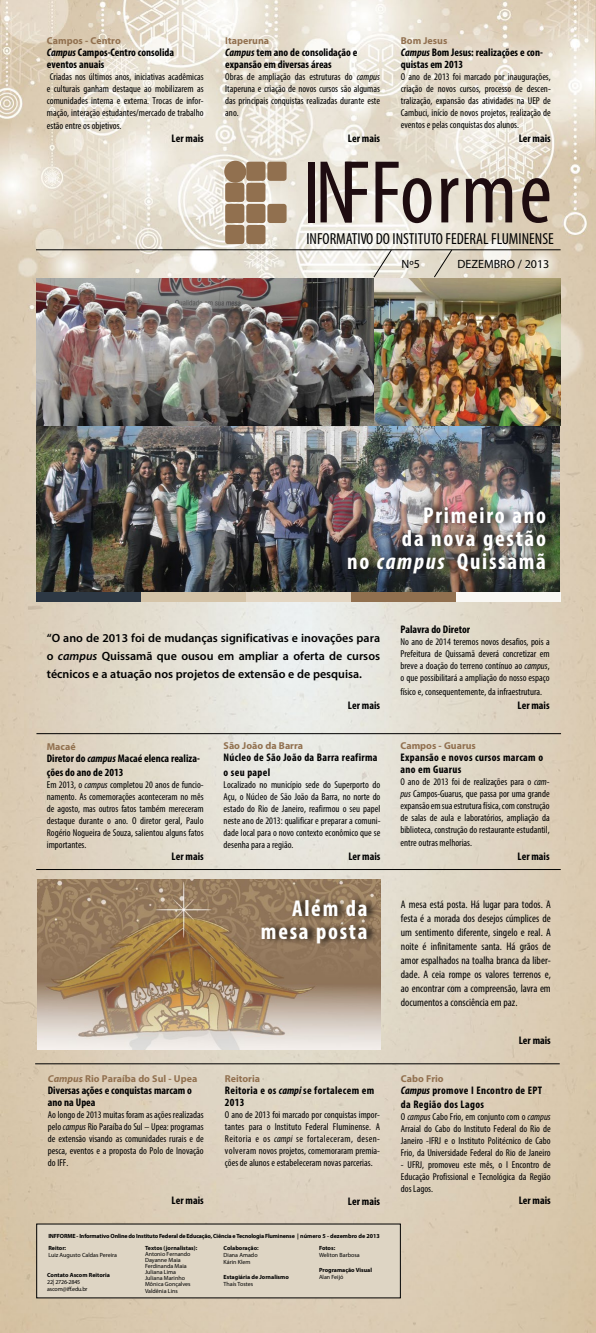
<style>
.page{position:relative;width:596px;height:1333px;background:#fff}
.page>*{position:absolute;margin:0;border:0;box-sizing:border-box;transform-origin:0 0}
.t1{font:condensed 90px "Myriad Pro";letter-spacing:-.005em;color:#1e0c10}
.t2{font:700 condensed 23px/23px "Myriad Pro";letter-spacing:.075em;color:#fff;text-align:right}
.t3{font:condensed 16px "Myriad Pro";color:#000}
.t4{font:600 12px/18px "Myriad Pro";color:#000;text-align:justify}
.t5{font:12px "Myriad Pro";color:#000}
.t6{font:700 condensed 11px/12px "Myriad Pro";color:#000}
.t7{font:condensed 11px/14px "Myriad Pro";color:#000;text-align:justify}
.t8{font:700 condensed 11px/12px "Myriad Pro";letter-spacing:.03em;color:#000}
.t9{font:condensed 10px/12px "Myriad Pro";color:#000;text-align:justify}
.t10{font:700 10px "Myriad Pro";color:#91704f}
.t11{font:6px/6px "Myriad Pro";color:#000}
.t12{font:700 6px "Myriad Pro";letter-spacing:-.025em;color:#000}
.t13{font:700 6px "Myriad Pro";letter-spacing:-.005em;color:#000}
.t14{font:6px/7.2px "Myriad Pro";letter-spacing:-.03em;color:#000}
.s1{font-style:italic}
</style>
<div class="page">
<img style="left:0;top:0;width:595px;height:1332px">
<img style="left:36px;top:425px;width:523px;height:167px">
<img style="left:373px;top:278px;width:187px;height:147px">
<img style="left:36px;top:278px;width:337px;height:147px">
<div style="left:37px;top:1223px;width:363px;height:74px;background:#ded5c4"></div>
<div style="left:36px;top:592px;width:105px;height:9px;background:#2d3844"></div>
<div style="left:141px;top:592px;width:105px;height:9px;background:#d5c4a8"></div>
<div style="left:246px;top:592px;width:104px;height:9px;background:#e3d6c3"></div>
<div style="left:350px;top:592px;width:105px;height:9px;background:#91704f"></div>
<div style="left:455px;top:592px;width:105px;height:9px;background:#f9f8f4"></div>
<hr style="left:36px;top:249px;width:524px;height:1px;background:#000">
<div style="left:348px;top:501px;width:208px;height:78px;background:#000;opacity:.75"></div>
<svg style="left:373px;top:249px;width:19px;height:29px"></svg>
<svg style="left:433px;top:249px;width:19px;height:29px"></svg>
<hr style="left:36px;top:733px;width:524px;height:1px;background:#000">
<hr style="left:36px;top:869px;width:524px;height:1px;background:#000">
<hr style="left:35px;top:1063px;width:524px;height:1px;background:#000">
<div style="left:225px;top:204px;width:19px;height:19px;background:#91704f;border-radius:3px"></div>
<div style="left:225px;top:225px;width:19px;height:19px;background:#91704f;border-radius:3px"></div>
<div style="left:246px;top:204px;width:19px;height:19px;background:#91704f;border-radius:3px"></div>
<div style="left:267px;top:204px;width:19px;height:19px;background:#91704f;border-radius:3px"></div>
<div style="left:246px;top:225px;width:19px;height:19px;background:#91704f;border-radius:3px"></div>
<div style="left:267px;top:162px;width:19px;height:19px;background:#91704f;border-radius:3px"></div>
<svg style="left:224px;top:161px;width:41px;height:41px"></svg>
<img style="left:37px;top:879px;width:343px;height:170px">
<div style="left:262px;top:894px;width:115px;height:55px;background:#000;opacity:.75"></div>
<p class="t10" style="left:47px;top:34px;width:75px">Campos - Centro</p>
<p class="t6" style="left:47px;top:46px;width:129px"><span class="s1">Campus</span> Campos-Centro consolida eventos anuais</p>
<p class="t9" style="left:47px;top:70px;width:158px;text-align:center">Criadas nos últimos anos, iniciativas acadêmicas e culturais ganham destaque ao mobilizarem as comunidades interna e externa. Trocas de infor&shy;mação, interação estudantes/mercado de trabalho</p>
<p class="t9" style="left:47px;top:119px;width:76px">estão entre os objetivos.</p>
<p class="t6" style="left:171px;top:132px;width:34px">Ler mais</p>
<p class="t10" style="left:225px;top:34px;width:45px">Itaperuna</p>
<p class="t6" style="left:225px;top:46px;width:133px"><span class="s1">Campus</span> tem ano de consolidação e expansão em diversas áreas</p>
<p class="t9" style="left:225px;top:70px;width:156px">Obras de ampliação das estruturas do <span class="s1">campus </span>Itaperuna e criação de novos cursos são algumas das principais conquistas realizadas durante este ano.</p>
<p class="t6" style="left:348px;top:132px;width:34px">Ler mais</p>
<p class="t10" style="left:400px;top:34px;width:48px">Bom Jesus</p>
<p class="t6" style="left:400px;top:46px;width:143px"><span class="s1">Campus</span> Bom Jesus: realizações e con&shy;quistas em 2013</p>
<p class="t9" style="left:400px;top:70px;width:151px">O ano de 2013 foi marcado por inaugurações, criação de novos cursos, processo de descen&shy;tralização, expansão das atividades na UEP de Cambuci, início de novos projetos, realização de eventos e pelas conquistas dos alunos.</p>
<p class="t6" style="left:518px;top:132px;width:34px">Ler mais</p>
<h1 class="t1" style="left:302px;top:138px;width:251px">INFForme</h1>
<h3 class="t3" style="left:306px;top:229px;width:249px">INFORMATIVO DO INSTITUTO FEDERAL FLUMINENSE</h3>
<p class="t5" style="left:401px;top:256px;width:20px">Nº5</p>
<p class="t5" style="left:457px;top:256px;width:93px">DEZEMBRO / 2013</p>
<h2 class="t2" style="left:347px;top:503px;width:200px">Primeiro ano<br>da nova gestão<br>no <span class="s1">campus</span> Quissamã</h2>
<p class="t4" style="left:47px;top:628px;width:334px">“O ano de 2013 foi de mudanças significativas e inovações para o <span class="s1">campus</span> Quissamã que ousou em ampliar a oferta de cursos técnicos e a atuação nos projetos de extensão e de pesquisa.</p>
<p class="t6" style="left:348px;top:699px;width:34px">Ler mais</p>
<p class="t10" style="left:47px;top:739px;width:30px">Macaé</p>
<p class="t6" style="left:47px;top:750px;width:154px;line-height:14.4px">Diretor do <span class="s1">campus</span> Macaé elenca realiza&shy;ções do ano de 2013</p>
<p class="t9" style="left:47px;top:778px;width:158px">Em 2013, o <span class="s1">campus</span> completou 20 anos de funcio&shy;namento. As comemorações aconteceram no mês de agosto, mas outros fatos também mereceram destaque durante o ano. O diretor geral, Paulo Rogério Nogueira de Souza, salientou alguns fatos importantes.</p>
<p class="t6" style="left:171px;top:850px;width:34px">Ler mais</p>
<p class="t10" style="left:223px;top:739px;width:81px">São João da Barra</p>
<p class="t8" style="left:223px;top:750px;width:155px;line-height:14.4px">Núcleo de São João da Barra reafirma o seu papel</p>
<p class="t9" style="left:223px;top:778px;width:158px">Localizado no município sede do Superporto do Açu, o Núcleo de São João da Barra, no norte do estado do Rio de Janeiro, reafirmou o seu papel neste ano de 2013: qualificar e preparar a comuni&shy;dade local para o novo contexto econômico que se desenha para a região.</p>
<p class="t6" style="left:348px;top:850px;width:34px">Ler mais</p>
<h2 class="t2" style="left:261px;top:896px;width:108px">Além da mesa posta</h2>
<p class="t10" style="left:48px;top:1071px;width:151px"><span class="s1">Campus</span> Rio Paraíba do Sul - Upea</p>
<p class="t6" style="left:48px;top:1083px;width:145px">Diversas ações e conquistas marcam o ano na Upea</p>
<p class="t9" style="left:48px;top:1108px;width:157px">Ao longo de 2013 muitas foram as ações realizadas pelo <span class="s1">campus</span> Rio Paraíba do Sul – Upea: programas de extensão visando as comunidades rurais e de pesca, eventos e a proposta do Polo de Inovação do IFF.</p>
<p class="t6" style="left:171px;top:1193px;width:34px">Ler mais</p>
<p class="t10" style="left:225px;top:1071px;width:37px">Reitoria</p>
<p class="t8" style="left:225px;top:1083px;width:151px">Reitoria e os <span class="s1">campi</span> se fortalecem em<br>2013</p>
<p class="t9" style="left:225px;top:1108px;width:157px">O ano de 2013 foi marcado por conquistas impor&shy;tantes para o Instituto Federal Fluminense. A Reitoria e os <span class="s1">campi</span> se fortaleceram, desen&shy;volveram novos projetos, comemoraram premia&shy;ções de alunos e estabeleceram novas parcerias.</p>
<p class="t6" style="left:348px;top:1194px;width:34px">Ler mais</p>
<p class="t12" style="left:48px;top:1231px;width:333px">INFFORME - Informativo Online do Instituto Federal de Educação, Ciência e Tecnologia Fluminense | número 5 - dezembro de 2013</p>
<p class="t13" style="left:48px;top:1243px;width:19px">Reitor:</p>
<p class="t11" style="left:48px;top:1251px;width:70px">Luiz Augusto Caldas Pereira</p>
<p class="t13" style="left:47px;top:1270px;width:64px">Contato Ascom Reitoria</p>
<p class="t14" style="left:47px;top:1277px;width:42px">22| 2726-2845 ascom@iff.edu.br</p>
<p class="t13" style="left:145px;top:1243px;width:54px">Textos (jornalistas):</p>
<p class="t11" style="left:145px;top:1250px;width:47px">Antonio Fernando<br>Dayanne Maia<br>Ferdinanda Maia<br>Juliana Lima<br>Juliana Marinho<br>Mônica Gonçalves</p>
<p class="t11" style="left:145px;top:1287px;width:34px">Valdênia Lins</p>
<p class="t13" style="left:223px;top:1243px;width:37px">Colaboração:</p>
<p class="t11" style="left:223px;top:1251px;width:36px;line-height:7.2px">Diana Amado<br>Kárin Klem</p>
<p class="t13" style="left:223px;top:1272px;width:67px">Estagiária de Jornalismo</p>
<p class="t11" style="left:223px;top:1280px;width:31px">Thaís Tostes</p>
<p class="t13" style="left:319px;top:1243px;width:18px">Fotos:</p>
<p class="t11" style="left:319px;top:1251px;width:42px">Weliton Barbosa</p>
<p class="t13" style="left:319px;top:1265px;width:54px">Programação Visual</p>
<p class="t11" style="left:319px;top:1273px;width:26px">Alan Feijó</p>
<p class="t6" style="left:400px;top:623px;width:71px">Palavra do Diretor</p>
<p class="t9" style="left:400px;top:635px;width:151px">No ano de 2014 teremos novos desafios, pois a Prefeitura de Quissamã deverá concretizar em breve a doação do terreno contínuo ao <span class="s1">campus</span>, o que possibilitará a ampliação do nosso espaço</p>
<p class="t9" style="left:400px;top:685px;width:143px">físico e, consequentemente, da infraestrutura.</p>
<p class="t6" style="left:517px;top:699px;width:34px">Ler mais</p>
<p class="t10" style="left:400px;top:739px;width:77px">Campos - Guarus</p>
<p class="t8" style="left:400px;top:751px;width:144px">Expansão e novos cursos marcam o ano em Guarus</p>
<p class="t9" style="left:400px;top:776px;width:151px">O ano de 2013 foi de realizações para o <span class="s1">cam&shy;pus</span> Campos-Guarus, que passa por uma grande expansão em sua estrutura física, com construção de salas de aula e laboratórios, ampliação da biblioteca, construção do restaurante estudantil,</p>
<p class="t9" style="left:400px;top:837px;width:73px">entre outras melhorias.</p>
<p class="t6" style="left:517px;top:850px;width:34px">Ler mais</p>
<p class="t7" style="left:400px;top:897px;width:151px">A mesa está posta. Há lugar para todos. A festa é a morada dos desejos cúmplices de um sentimento diferente, singelo e real. A noite é infinitamente santa. Há grãos de amor espalhados na toalha branca da liber&shy;dade. A ceia rompe os valores terrenos e, ao encontrar com a compreensão, lavra em documentos a consciência em paz.</p>
<p class="t6" style="left:518px;top:1034px;width:34px">Ler mais</p>
<p class="t10" style="left:400px;top:1071px;width:44px">Cabo Frio</p>
<p class="t8" style="left:400px;top:1082px;width:143px;line-height:14.4px"><span class="s1">Campus</span> promove I Encontro de EPT da Região dos Lagos</p>
<p class="t9" style="left:400px;top:1110px;width:151px">O <span class="s1">campus</span> Cabo Frio, em conjunto com o <span class="s1">campus </span>Arraial do Cabo do Instituto Federal do Rio de Janeiro -IFRJ e o Instituto Politécnico de Cabo Frio, da Universidade Federal do Rio de Janeiro</p>
<p class="t9" style="left:400px;top:1158px;width:151px">- UFRJ, promoveu este mês, o I Encontro de Educação Profissional e Tecnológica da Região dos Lagos.</p>
<p class="t6" style="left:518px;top:1194px;width:34px">Ler mais</p>
</div>
